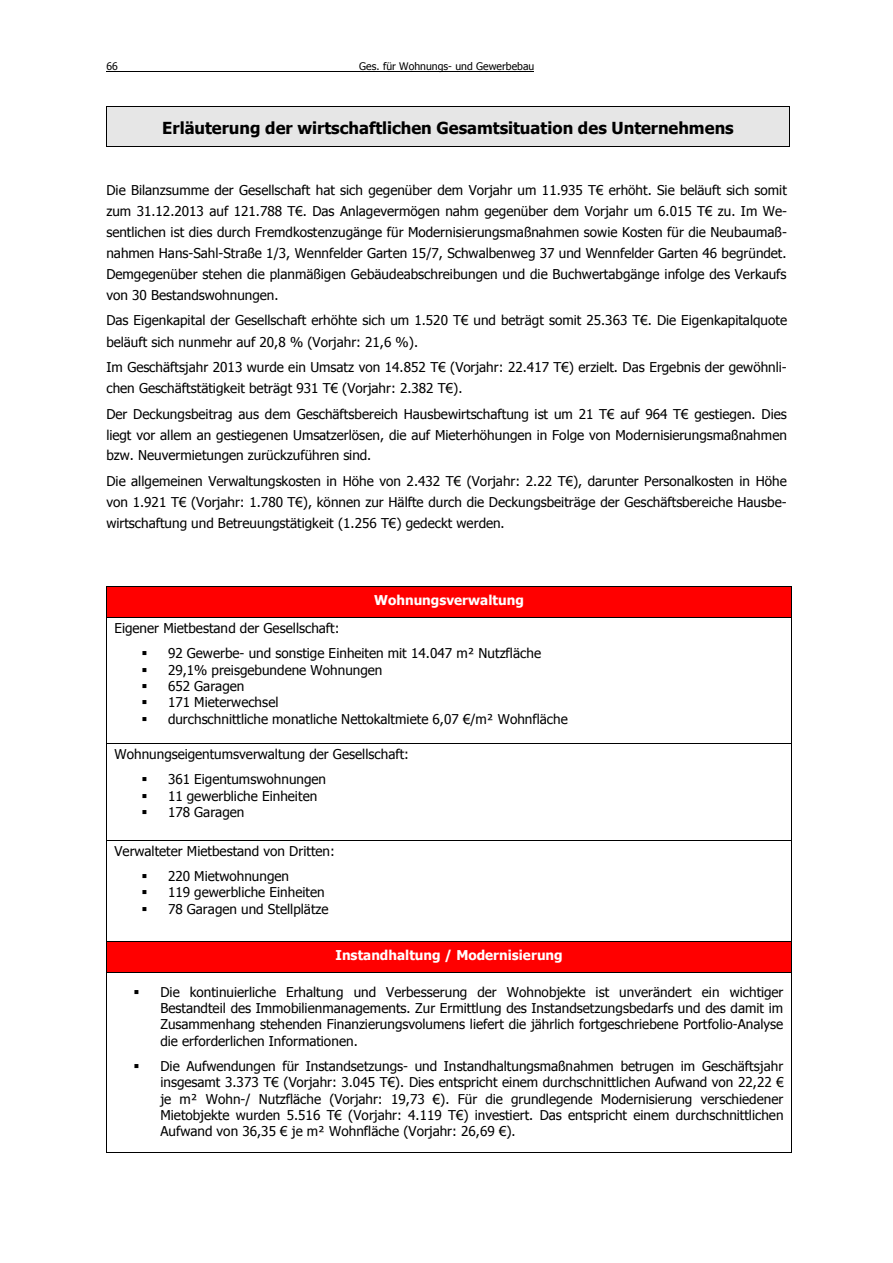
<style>
.page{position:relative;width:893px;height:1263px;background:#fff}
.page>*{position:absolute;margin:0;border:0;box-sizing:border-box;transform-origin:0 0}
.t1{font:700 16.5px "Tahoma";color:#000}
.t2{font:13.5px/21px "Tahoma";color:#000}
.t3{font:700 13.5px "Tahoma";color:#fff}
.t4{font:10.5px "Tahoma";color:#000}
</style>
<div class="page">
<hr style="left:106px;top:71px;width:428px;height:1px;background:#000">
<div style="left:107px;top:107px;width:682px;height:39px;background:#e6e6e6"></div>
<hr style="left:107px;top:106px;width:682px;height:1px;background:#000">
<hr style="left:106px;top:107px;width:1px;height:39px;background:#000">
<hr style="left:107px;top:146px;width:682px;height:1px;background:#000">
<hr style="left:789px;top:107px;width:1px;height:39px;background:#000">
<div style="left:107px;top:587px;width:684px;height:30px;background:#f00"></div>
<hr style="left:107px;top:586px;width:684px;height:1px;background:#000">
<hr style="left:106px;top:587px;width:1px;height:30px;background:#000">
<hr style="left:791px;top:587px;width:1px;height:30px;background:#000">
<hr style="left:107px;top:617px;width:684px;height:1px;background:#000">
<hr style="left:106px;top:618px;width:1px;height:125px;background:#000">
<hr style="left:791px;top:618px;width:1px;height:125px;background:#000">
<hr style="left:107px;top:743px;width:684px;height:1px;background:#000">
<hr style="left:106px;top:744px;width:1px;height:96px;background:#000">
<hr style="left:791px;top:744px;width:1px;height:96px;background:#000">
<hr style="left:107px;top:840px;width:684px;height:1px;background:#000">
<hr style="left:106px;top:841px;width:1px;height:100px;background:#000">
<hr style="left:791px;top:841px;width:1px;height:100px;background:#000">
<div style="left:107px;top:942px;width:684px;height:30px;background:#f00"></div>
<hr style="left:107px;top:941px;width:684px;height:1px;background:#000">
<hr style="left:106px;top:942px;width:1px;height:30px;background:#000">
<hr style="left:791px;top:942px;width:1px;height:30px;background:#000">
<hr style="left:107px;top:972px;width:684px;height:1px;background:#000">
<hr style="left:106px;top:973px;width:1px;height:179px;background:#000">
<hr style="left:107px;top:1152px;width:684px;height:1px;background:#000">
<hr style="left:791px;top:973px;width:1px;height:179px;background:#000">
<p class="t4" style="left:106px;top:62px;width:13px">66</p>
<p class="t4" style="left:359px;top:62px;width:177px">Ges. für Wohnungs- und Gewerbebau</p>
<p class="t1" style="left:162px;top:121px;width:573px">Erläuterung der wirtschaftlichen Gesamtsituation des Unternehmens</p>
<p class="t2" style="left:106px;top:181px;width:682px;text-align:justify">Die Bilanzsumme der Gesellschaft hat sich gegenüber dem Vorjahr um 11.935 T€ erhöht. Sie beläuft sich somit zum 31.12.2013 auf 121.788 T€. Das Anlagevermögen nahm gegenüber dem Vorjahr um 6.015 T€ zu. Im We&shy;sentlichen ist dies durch Fremdkostenzugänge für Modernisierungsmaßnahmen sowie Kosten für die Neubaumaß&shy;nahmen Hans-Sahl-Straße 1/3, Wennfelder Garten 15/7, Schwalbenweg 37 und Wennfelder Garten 46 begründet.<br>Demgegenüber stehen die planmäßigen Gebäudeabschreibungen und die Buchwertabgänge infolge des Verkaufs von 30 Bestandswohnungen.</p>
<p class="t2" style="left:106px;top:311px;width:682px">Das Eigenkapital der Gesellschaft erhöhte sich um 1.520 T€ und beträgt somit 25.363 T€. Die Eigenkapitalquote beläuft sich nunmehr auf 20,8 % (Vorjahr: 21,6 %).</p>
<p class="t2" style="left:106px;top:358px;width:682px">Im Geschäftsjahr 2013 wurde ein Umsatz von 14.852 T€ (Vorjahr: 22.417 T€) erzielt. Das Ergebnis der gewöhnli&shy;chen Geschäftstätigkeit beträgt 931 T€ (Vorjahr: 2.382 T€).</p>
<p class="t2" style="left:106px;top:404px;width:682px;text-align:justify">Der Deckungsbeitrag aus dem Geschäftsbereich Hausbewirtschaftung ist um 21 T€ auf 964 T€ gestiegen. Dies liegt vor allem an gestiegenen Umsatzerlösen, die auf Mieterhöhungen in Folge von Modernisierungsmaßnahmen bzw. Neuvermietungen zurückzuführen sind.</p>
<p class="t2" style="left:106px;top:472px;width:682px;text-align:justify">Die allgemeinen Verwaltungskosten in Höhe von 2.432 T€ (Vorjahr: 2.22 T€), darunter Personalkosten in Höhe von 1.921 T€ (Vorjahr: 1.780 T€), können zur Hälfte durch die Deckungsbeiträge der Geschäftsbereiche Hausbe&shy;wirtschaftung und Betreuungstätigkeit (1.256 T€) gedeckt werden.</p>
<p class="t3" style="left:374px;top:595px;width:151px">Wohnungsverwaltung</p>
<p class="t2" style="left:168px;top:617px;width:374px;line-height:25.2px;text-indent:-53px">Eigener Mietbestand der Gesellschaft:<br>92 Gewerbe- und sonstige Einheiten mit 14.047 m² Nutzfläche</p>
<p class="t2" style="left:168px;top:663px;width:401px;line-height:16.4px">29,1% preisgebundene Wohnungen<br>652 Garagen<br>171 Mieterwechsel<br>durchschnittliche monatliche Nettokaltmiete 6,07 €/m² Wohnfläche</p>
<p class="t2" style="left:168px;top:743px;width:242px;line-height:25.2px;text-indent:-53px">Wohnungseigentumsverwaltung der Gesellschaft:<br>361 Eigentumswohnungen</p>
<p class="t2" style="left:168px;top:789px;width:151px;line-height:16.2px">11 gewerbliche Einheiten<br>178 Garagen</p>
<p class="t2" style="left:114px;top:840px;width:222px;line-height:25.2px;text-align:center">Verwalteter Mietbestand von Dritten:<br>220 Mietwohnungen</p>
<p class="t2" style="left:168px;top:886px;width:162px;line-height:16.2px">119 gewerbliche Einheiten<br>78 Garagen und Stellplätze</p>
<p class="t3" style="left:335px;top:950px;width:229px">Instandhaltung / Modernisierung</p>
<p class="t2" style="left:160px;top:985px;width:624px;line-height:16.4px;text-align:justify">Die kontinuierliche Erhaltung und Verbesserung der Wohnobjekte ist unverändert ein wichtiger Bestandteil des Immobilienmanagements. Zur Ermittlung des Instandsetzungsbedarfs und des damit im Zusammenhang stehenden Finanzierungsvolumens liefert die jährlich fortgeschriebene Portfolio-Analyse die erforderlichen Informationen.</p>
<p class="t2" style="left:160px;top:1059px;width:624px;line-height:16.4px;text-align:justify">Die Aufwendungen für Instandsetzungs- und Instandhaltungsmaßnahmen betrugen im Geschäftsjahr insgesamt 3.373 T€ (Vorjahr: 3.045 T€). Dies entspricht einem durchschnittlichen Aufwand von 22,22 € je m² Wohn-/ Nutzfläche (Vorjahr: 19,73 €). Für die grundlegende Modernisierung verschiedener Mietobjekte wurden 5.516 T€ (Vorjahr: 4.119 T€) investiert. Das entspricht einem durchschnittlichen Aufwand von 36,35 € je m² Wohnfläche (Vorjahr: 26,69 €).</p>
</div>
